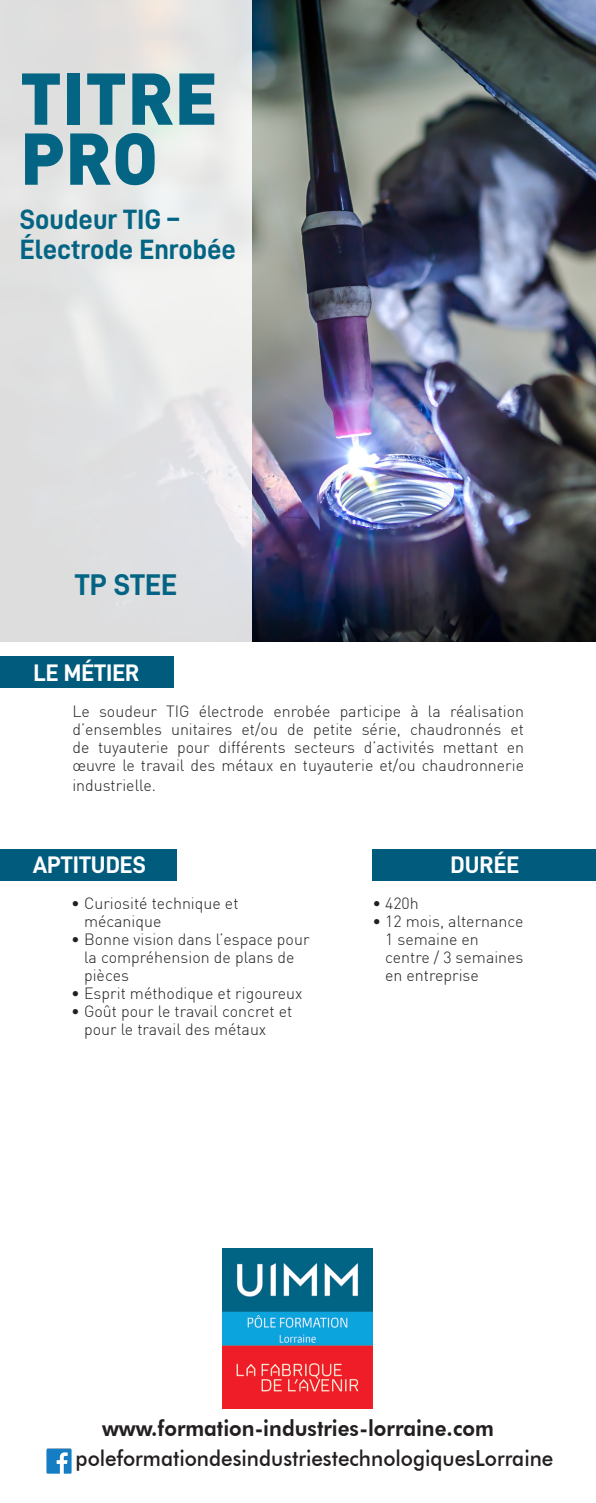
<style>
.page{position:relative;width:596px;height:1503px;background:#fff}
.page>*{position:absolute;margin:0;border:0;box-sizing:border-box;transform-origin:0 0}
.t1{font:900 72px/60px "DIN";color:#036483}
.t2{font:30px "D DIN Bold";color:#036483}
.t3{font:28px/30px "D DIN Bold";color:#036483}
.t4{font:24px "D DIN Bold";color:#fff}
.t5{font:500 22px "Futura BT";color:#231f20;scale:.94 1}
.t6{font:800 22px "Futura BT";color:#231f20;scale:.94 1}
.t7{font:300 16px/18px "DIN";color:#231f20}
</style>
<div class="page">
<div style="left:0;top:656px;width:173px;height:32px;background:#015b7d"></div>
<img style="left:251px;top:0;width:344px;height:641px">
<div style="left:0;top:0;width:251px;height:649px;background:linear-gradient(to right,#dddedd,#eaebec)"></div>
<div style="left:0;top:849px;width:177px;height:32px;background:#015b7d"></div>
<div style="left:372px;top:849px;width:223px;height:32px;background:#015b7d"></div>
<img style="left:223px;top:1248px;width:149px;height:160px">
<img style="left:46px;top:1448px;width:25px;height:24px">
<h1 class="t1" style="left:20px;top:65px;width:199px">TITRE<br>PRO</h1>
<h3 class="t3" style="left:20px;top:204px;width:218px">Soudeur TIG –<br>Électrode Enrobée</h3>
<h2 class="t2" style="left:75px;top:568px;width:104px">TP STEE</h2>
<h3 class="t4" style="left:33px;top:660px;width:108px">LE MÉTIER</h3>
<p class="t7" style="left:72px;top:701px;width:453px;text-align:justify">Le soudeur TIG électrode enrobée participe à la réalisation d’ensembles unitaires et/ou de petite série, chaudronnés et de tuyauterie pour différents secteurs d’activités mettant en œuvre le travail des métaux en tuyauterie et/ou chaudronnerie</p>
<p class="t7" style="left:72px;top:775px;width:85px">industrielle.</p>
<h3 class="t4" style="left:33px;top:851px;width:115px">APTITUDES</h3>
<h3 class="t4" style="left:450px;top:851px;width:70px">DURÉE</h3>
<p class="t7" style="left:84px;top:893px;width:156px;text-indent:-13px">• Curiosité technique et mécanique</p>
<p class="t7" style="left:84px;top:929px;width:227px;text-indent:-13px">• Bonne vision dans l’espace pour la compréhension de plans de pièces</p>
<p class="t7" style="left:71px;top:983px;width:233px">• Esprit méthodique et rigoureux</p>
<p class="t7" style="left:84px;top:1001px;width:210px;text-indent:-13px">• Goût pour le travail concret et pour le travail des métaux</p>
<p class="t7" style="left:372px;top:893px;width:48px">• 420h</p>
<p class="t7" style="left:385px;top:911px;width:140px;text-indent:-13px">• 12 mois, alternance<br>1 semaine en centre / 3 semaines en entreprise</p>
<h3 class="t6" style="left:102px;top:1414px;width:418px">www.formation-industries-lorraine.com</h3>
<h3 class="t5" style="left:76px;top:1445px;width:509px">poleformationdesindustriestechnologiquesLorraine</h3>
</div>
